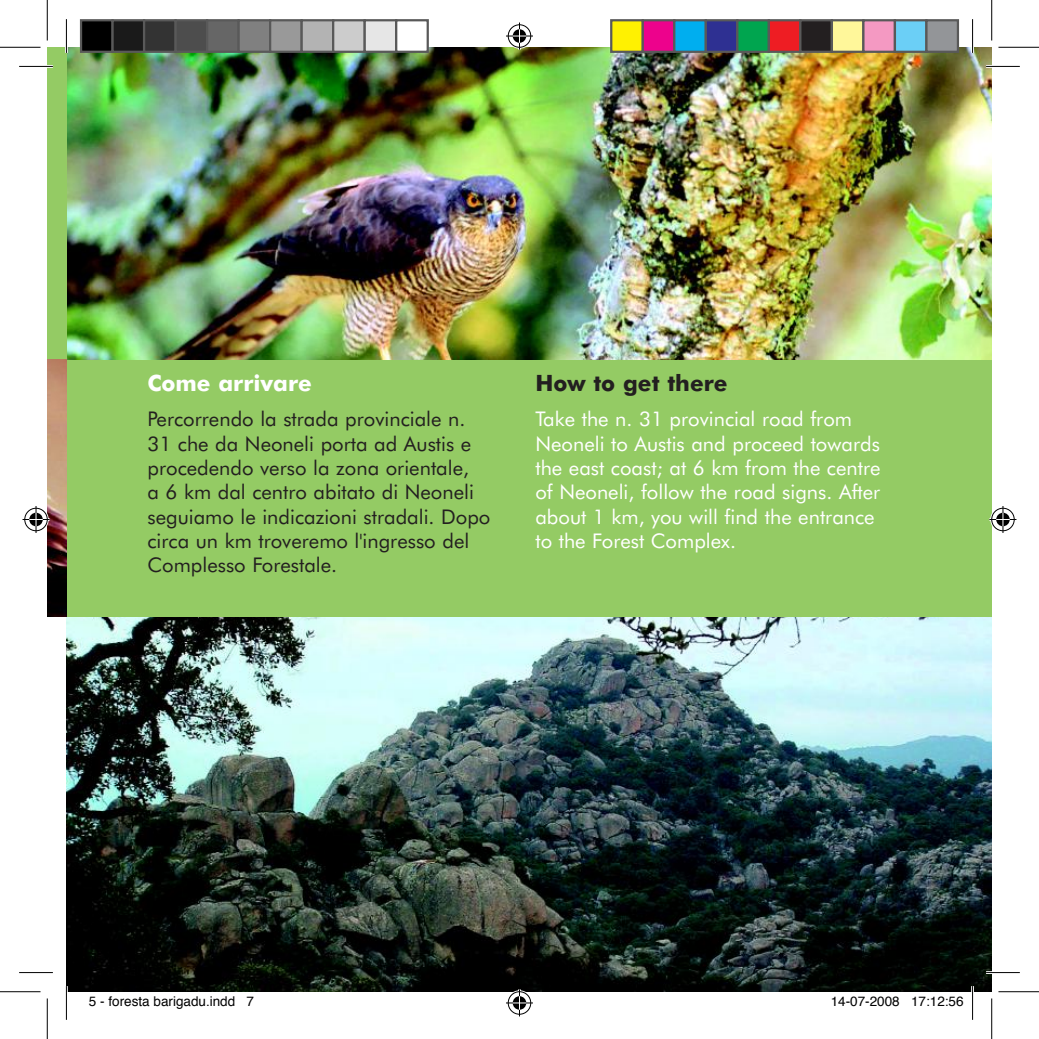
<style>
.page{position:relative;width:1039px;height:1039px;background:#fff}
.page>*{position:absolute;margin:0;border:0;box-sizing:border-box;transform-origin:0 0}
.Normale{font:700 22.5px "Futura BT";color:#231f20}
.Normale-2{font:700 22.5px "Futura BT";color:#fff}
.Normale-3{font:20.25px/24.3px "Futura BT";color:#231f20}
.Normale-4{font:20.25px/24.3px "Futura BT";color:#fff}
.t1{font:13.5px "Helvetica";color:#000}
</style>
<div class="page">
<img style="left:66px;top:617px;width:925px;height:374px">
<img style="left:66px;top:47px;width:925px;height:313px">
<div style="left:66px;top:360px;width:925px;height:257px;background:#94cb64"></div>
<div style="left:47px;top:47px;width:19px;height:326px;background:#94cb64"></div>
<img style="left:47px;top:360px;width:19px;height:256px">
<hr style="left:19px;top:65px;width:34px;height:3px;background:#fff">
<hr style="left:986px;top:65px;width:33px;height:3px;background:#fff">
<hr style="left:986px;top:971px;width:33px;height:2px;background:#fff">
<hr style="left:65px;top:19px;width:3px;height:34px;background:#fff">
<hr style="left:65px;top:986px;width:3px;height:33px;background:#fff">
<hr style="left:971px;top:19px;width:2px;height:34px;background:#fff">
<hr style="left:971px;top:986px;width:2px;height:33px;background:#fff">
<hr style="left:19px;top:66px;width:34px;height:1px;background:#000">
<hr style="left:986px;top:66px;width:33px;height:1px;background:#000">
<hr style="left:19px;top:972px;width:34px;height:1px;background:#000">
<hr style="left:986px;top:972px;width:33px;height:1px;background:#000">
<hr style="left:66px;top:19px;width:1px;height:34px;background:#000">
<hr style="left:66px;top:986px;width:1px;height:33px;background:#000">
<hr style="left:972px;top:19px;width:1px;height:34px;background:#000">
<hr style="left:972px;top:986px;width:1px;height:33px;background:#000">
<hr style="left:0;top:47px;width:40px;height:1px;background:#000">
<hr style="left:998px;top:47px;width:40px;height:1px;background:#000">
<hr style="left:0;top:991px;width:40px;height:1px;background:#000">
<hr style="left:998px;top:991px;width:40px;height:1px;background:#000">
<hr style="left:47px;top:0;width:1px;height:41px;background:#000">
<hr style="left:47px;top:998px;width:1px;height:40px;background:#000">
<hr style="left:991px;top:0;width:1px;height:41px;background:#000">
<hr style="left:991px;top:998px;width:1px;height:40px;background:#000">
<svg style="left:506px;top:23px;width:27px;height:27px"></svg>
<svg style="left:506px;top:989px;width:27px;height:27px"></svg>
<svg style="left:23px;top:506px;width:27px;height:27px"></svg>
<svg style="left:989px;top:506px;width:27px;height:27px"></svg>
<div style="left:81px;top:20px;width:32px;height:32px;background:#000"></div>
<div style="left:80px;top:19px;width:34px;height:34px;border:2px solid #595959"></div>
<div style="left:113px;top:20px;width:31px;height:32px;background:#1a1a1a"></div>
<div style="left:111px;top:19px;width:34px;height:34px;border:2px solid #595959"></div>
<div style="left:144px;top:20px;width:32px;height:32px;background:#333"></div>
<div style="left:143px;top:19px;width:34px;height:34px;border:2px solid #595959"></div>
<div style="left:176px;top:20px;width:31px;height:32px;background:#4d4d4d"></div>
<div style="left:174px;top:19px;width:34px;height:34px;border:2px solid #595959"></div>
<div style="left:207px;top:20px;width:32px;height:32px;background:#666"></div>
<div style="left:206px;top:19px;width:34px;height:34px;border:2px solid #595959"></div>
<div style="left:239px;top:20px;width:31px;height:32px;background:#808080"></div>
<div style="left:237px;top:19px;width:34px;height:34px;border:2px solid #595959"></div>
<div style="left:270px;top:20px;width:32px;height:32px;background:#999"></div>
<div style="left:269px;top:19px;width:34px;height:34px;border:2px solid #595959"></div>
<div style="left:302px;top:20px;width:31px;height:32px;background:#b3b3b3"></div>
<div style="left:300px;top:19px;width:34px;height:34px;border:2px solid #595959"></div>
<div style="left:333px;top:20px;width:32px;height:32px;background:#ccc"></div>
<div style="left:332px;top:19px;width:34px;height:34px;border:2px solid #595959"></div>
<div style="left:365px;top:20px;width:31px;height:32px;background:#e6e6e6"></div>
<div style="left:363px;top:19px;width:34px;height:34px;border:2px solid #595959"></div>
<div style="left:396px;top:20px;width:32px;height:32px;background:#fff"></div>
<div style="left:395px;top:19px;width:34px;height:34px;border:2px solid #595959"></div>
<div style="left:611px;top:20px;width:31px;height:32px;background:#fff101"></div>
<div style="left:610px;top:19px;width:34px;height:34px;border:2px solid #595959"></div>
<div style="left:642px;top:20px;width:32px;height:32px;background:#ed028c"></div>
<div style="left:641px;top:19px;width:34px;height:34px;border:2px solid #595959"></div>
<div style="left:674px;top:20px;width:31px;height:32px;background:#00aeef"></div>
<div style="left:673px;top:19px;width:34px;height:34px;border:2px solid #595959"></div>
<div style="left:705px;top:20px;width:32px;height:32px;background:#2e3092"></div>
<div style="left:704px;top:19px;width:34px;height:34px;border:2px solid #595959"></div>
<div style="left:737px;top:20px;width:31px;height:32px;background:#00a54f"></div>
<div style="left:736px;top:19px;width:34px;height:34px;border:2px solid #595959"></div>
<div style="left:768px;top:20px;width:32px;height:32px;background:#ee1d23"></div>
<div style="left:767px;top:19px;width:34px;height:34px;border:2px solid #595959"></div>
<div style="left:800px;top:20px;width:31px;height:32px;background:#231f20"></div>
<div style="left:799px;top:19px;width:34px;height:34px;border:2px solid #595959"></div>
<div style="left:831px;top:20px;width:32px;height:32px;background:#fff79a"></div>
<div style="left:830px;top:19px;width:34px;height:34px;border:2px solid #595959"></div>
<div style="left:863px;top:20px;width:31px;height:32px;background:#f499c2"></div>
<div style="left:862px;top:19px;width:34px;height:34px;border:2px solid #595959"></div>
<div style="left:894px;top:20px;width:32px;height:32px;background:#6bcff6"></div>
<div style="left:893px;top:19px;width:34px;height:34px;border:2px solid #595959"></div>
<div style="left:926px;top:20px;width:31px;height:32px;background:#939598"></div>
<div style="left:925px;top:19px;width:34px;height:34px;border:2px solid #595959"></div>
<p class="Normale-2" style="left:147px;top:369px;width:166px">Come arrivare</p>
<p class="Normale" style="left:535px;top:369px;width:194px">How to get there</p>
<p class="Normale-4" style="left:535px;top:407px;width:346px">Take the n. 31 provincial road from Neoneli to Austis and proceed towards the east coast; at 6 km from the centre of Neoneli, follow the road signs. After about 1 km, you will find the entrance to the Forest Complex.</p>
<p class="Normale-3" style="left:147px;top:407px;width:344px">Percorrendo la strada provinciale n.<br>31 che da Neoneli porta ad Austis e procedendo verso la zona orientale,<br>a 6 km dal centro abitato di Neoneli seguiamo le indicazioni stradali. Dopo circa un km troveremo l'ingresso del Complesso Forestale.</p>
<p class="t1" style="left:89px;top:991px;width:167px">5 - foresta barigadu.indd 7</p>
<p class="t1" style="left:830px;top:991px;width:134px">14-07-2008 17:12:56</p>
</div>
